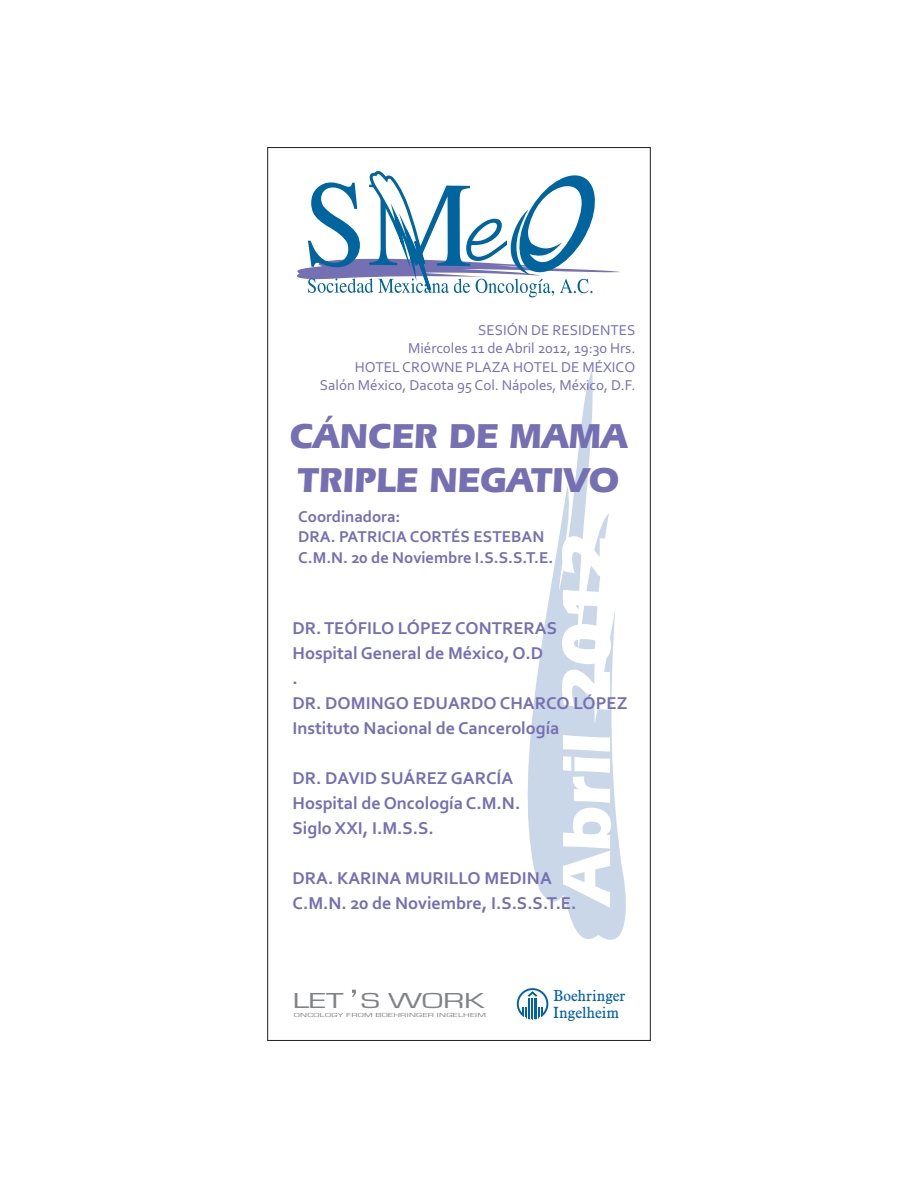
<style>
.page{position:relative;width:918px;height:1188px;background:#fff}
.page>*{position:absolute;margin:0;border:0;box-sizing:border-box;transform-origin:0 0}
.t1{font:700 71.1px "Eras IT Cby BT";color:#fff}
.t2{font:700 36px/43.8px "Eras IT Cby BT";color:#756fb3}
.t3{font:22.5px "Eurostile";color:#808285;scale:1.51 1}
.t4{font:700 18px/25px "Corbel";color:#756fb3}
.t5{font:700 16.5px/20.1px "Corbel";color:#756fb3}
.t6{font:15.75px "Aldine 721 BT";color:#0161aa;scale:.96 1}
.t7{font:15.6px "Aldine 721 BT";color:#0161aa;scale:.96 1}
.t8{font:15px/18.3px "Corbel";color:#756fb3;text-align:right}
.t9{font:6px "Eurostile";letter-spacing:.03em;color:#808285;scale:1.63 1}
</style>
<div class="page">
<svg style="left:527px;top:371px;width:99px;height:569px;fill:#cddaea"></svg>
<svg style="left:297px;top:171px;width:324px;height:127px"></svg>
<svg style="left:517px;top:988px;width:31px;height:32px"></svg>
<svg style="left:352px;top:990px;width:4px;height:7px"></svg>
<p class="t8" style="left:320px;top:322px;width:317px">SESIÓN DE RESIDENTES<br>Miércoles 11 de Abril 2012, 19:30 Hrs.<br>HOTEL CROWNE PLAZA HOTEL DE MÉXICO Salón México, Dacota 95 Col. Nápoles, México, D.F.</p>
<h2 class="t2" style="left:290px;top:417px;width:340px">CÁNCER DE MAMA<br>TRIPLE NEGATIVO</h2>
<p class="t5" style="left:298px;top:508px;width:257px">Coordinadora:<br>DRA. PATRICIA CORTÉS ESTEBAN<br>C.M.N. 20 de Noviembre I.S.S.S.T.E.</p>
<h1 class="t1" style="left:556px;top:904px;width:373px;rotate:-90deg">Abril 2012</h1>
<p class="t4" style="left:293px;top:617px;width:336px">DR. TEÓFILO LÓPEZ CONTRERAS<br>Hospital General de México, O.D<br>.<br>DR. DOMINGO EDUARDO CHARCO LÓPEZ<br>Instituto Nacional de Cancerología</p>
<p class="t4" style="left:293px;top:767px;width:229px">DR. DAVID SUÁREZ GARCÍA<br>Hospital de Oncología C.M.N.<br>Siglo XXI, I.M.S.S.</p>
<p class="t4" style="left:293px;top:867px;width:285px">DRA. KARINA MURILLO MEDINA<br>C.M.N. 20 de Noviembre, I.S.S.S.T.E.</p>
<p class="t7" style="left:553px;top:989px;width:76px">Boehringer</p>
<p class="t3" style="left:293px;top:993px;width:129px">LET S WORK</p>
<p class="t9" style="left:294px;top:1013px;width:119px">ONCOLOGY FROM BOEHRINGER INGELHEIM</p>
<p class="t6" style="left:553px;top:1006px;width:70px">Ingelheim</p>
</div>
